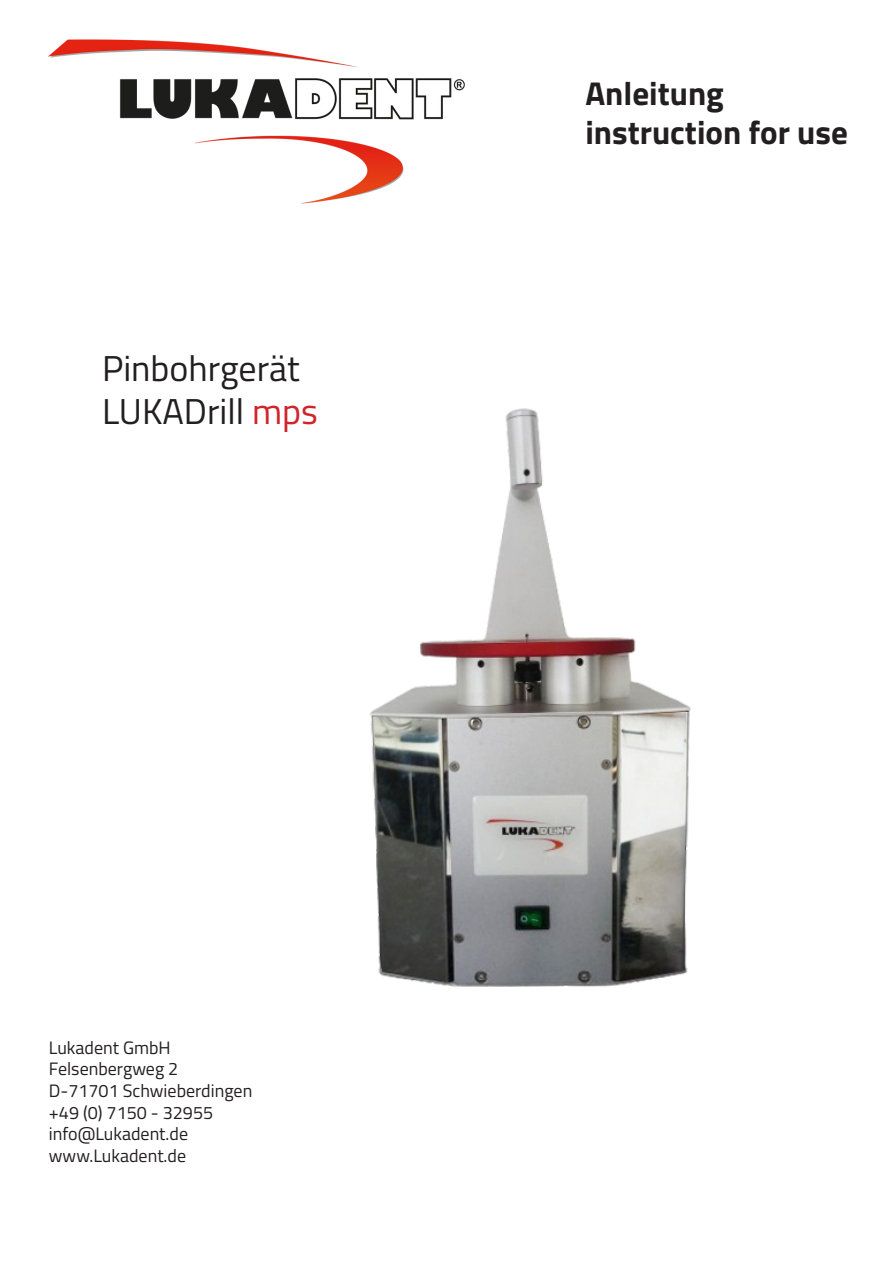
<style>
.page{position:relative;width:893px;height:1263px;background:#fff}
.page>*{position:absolute;margin:0;border:0;box-sizing:border-box;transform-origin:0 0}
.t1{font:36px "Titillium Web";color:#231f20}
.t2{font:700 33px "Titillium Web";color:#231f20}
.t3{font:18px "Titillium Web";color:#231f20}
.s1{color:#d1232a}
</style>
<div class="page">
<img style="left:370px;top:408px;width:321px;height:579px">
<img style="left:48px;top:39px;width:417px;height:165px">
<p class="t1" style="left:102px;top:342px;width:199px">Pinbohrgerät</p>
<p class="t1" style="left:102px;top:385px;width:217px">LUKADrill <span class="s1">mps</span></p>
<p class="t3" style="left:49px;top:1034px;width:123px">Lukadent GmbH</p>
<p class="t3" style="left:49px;top:1056px;width:131px">Felsenbergweg 2</p>
<p class="t3" style="left:49px;top:1077px;width:205px">D-71701 Schwieberdingen</p>
<p class="t3" style="left:49px;top:1099px;width:166px">+49 (0) 7150 - 32955</p>
<p class="t3" style="left:49px;top:1121px;width:141px">info@Lukadent.de</p>
<p class="t3" style="left:49px;top:1142px;width:139px">www.Lukadent.de</p>
<p class="t2" style="left:585px;top:68px;width:140px">Anleitung</p>
<p class="t2" style="left:585px;top:108px;width:264px">instruction for use</p>
</div>
